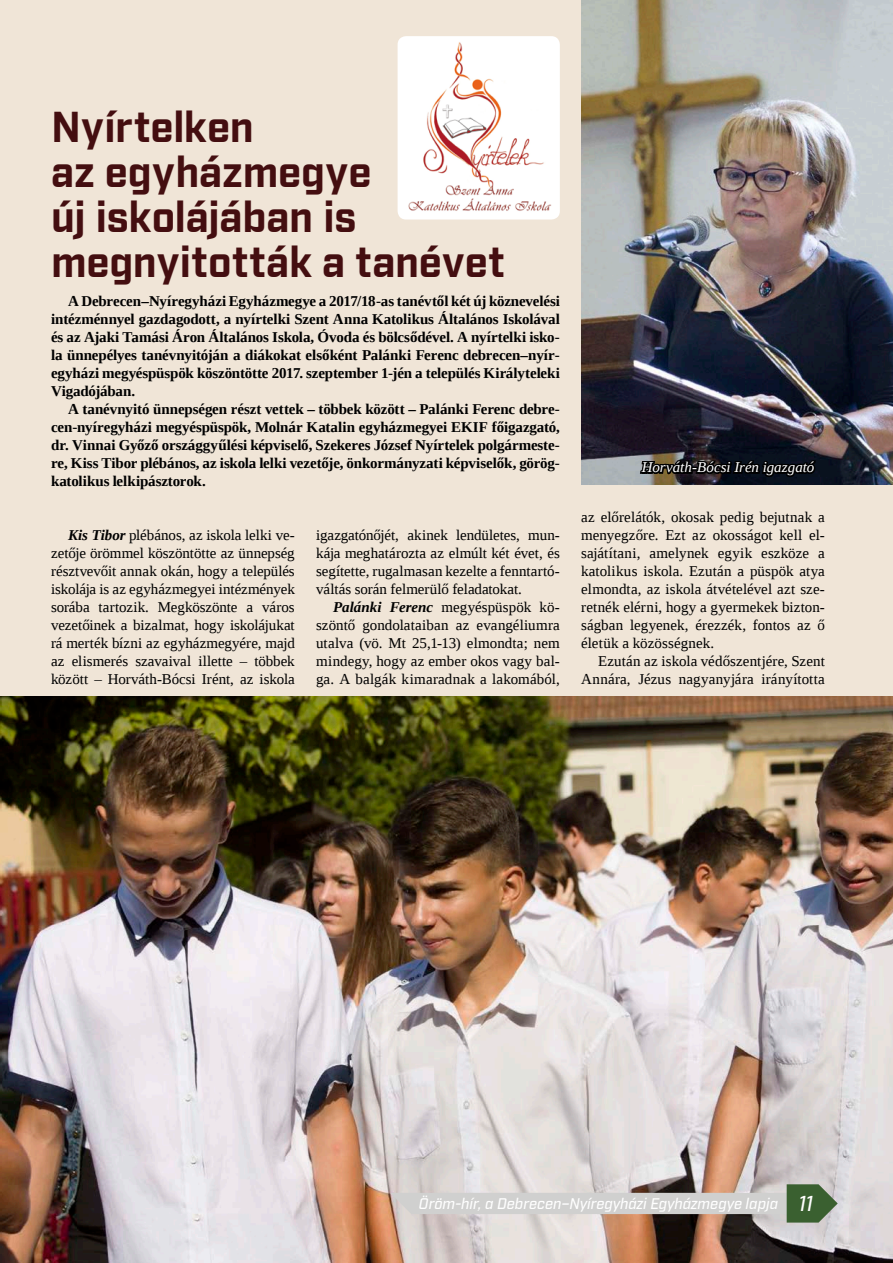
<style>
.page{position:relative;width:893px;height:1263px;background:#f0e5d7}
.page>*{position:absolute;margin:0;border:0;box-sizing:border-box;transform-origin:0 0}
.t1{font:700 42px/45px "Industry";letter-spacing:-.005em;color:#440e10}
.t2{font:15px/18px "Tinos";letter-spacing:.005em;color:#000;text-align:justify}
.t3{font:700 15px/18px "Tinos";letter-spacing:-.01em;color:#000;text-align:justify}
.t4{font:italic 500 15px "Industry";color:#fff}
.t5{font:italic 15px "Tinos";letter-spacing:-.005em;color:#fff}
.s1{font-weight:700;font-style:italic}
.s2{font-size:21px}
</style>
<div class="page">
<img style="left:581px;top:0;width:312px;height:485px">
<img style="left:0;top:696px;width:893px;height:567px">
<img style="left:398px;top:36px;width:162px;height:184px">
<svg style="left:639px;top:433px;width:179px;height:52px;background:#1d1c23"></svg>
<svg style="left:390px;top:1184px;width:448px;height:38px;background:#b9b6af"></svg>
<h1 class="t1" style="left:51px;top:107px;width:455px">Nyírtelken<br>az egyházmegye<br>új iskolájában is megnyitották a tanévet</h1>
<p class="t3" style="left:51px;top:291px;width:510px;text-indent:17px">A Debrecen–Nyíregyházi Egyházmegye a 2017/18-as tanévtől két új köznevelési intézménnyel gazdagodott, a nyírtelki Szent Anna Katolikus Általános Iskolával és az Ajaki Tamási Áron Általános Iskola, Óvoda és bölcsődével. A nyírtelki isko&shy;la ünnepélyes tanévnyitóján a diákokat elsőként Palánki Ferenc debrecen–nyír&shy;egyházi megyéspüspök köszöntötte 2017. szeptember 1-jén a település Királyteleki Vigadójában.</p>
<p class="t3" style="left:51px;top:399px;width:510px;text-indent:17px">A tanévnyitó ünnepségen részt vettek – többek között – Palánki Ferenc debre&shy;cen-nyíregyházi megyéspüspök, Molnár Katalin egyházmegyei EKIF főigazgató, dr. Vinnai Győző országgyűlési képviselő, Szekeres József Nyírtelek polgármeste&shy;re, Kiss Tibor plébános, az iskola lelki vezetője, önkormányzati képviselők, görög&shy;katolikus lelkipásztorok.</p>
<p class="t2" style="left:51px;top:526px;width:245px;text-indent:17px"><span class="s1">Kis Tibor</span> plébános, az iskola lelki ve&shy;zetője örömmel köszöntötte az ünnepség résztvevőit annak okán, hogy a település iskolája is az egyházmegyei intézmények sorába tartozik. Megköszönte a város vezetőinek a bizalmat, hogy iskolájukat rá merték bízni az egyházmegyére, majd az elismerés szavaival illette – többek között – Horváth-Bócsi Irént, az iskola</p>
<p class="t2" style="left:316px;top:526px;width:245px">igazgatónőjét, akinek lendületes, mun&shy;kája meghatározta az elmúlt két évet, és segítette, rugalmasan kezelte a fenntartó&shy;váltás során felmerülő feladatokat.</p>
<p class="t2" style="left:316px;top:598px;width:245px;text-indent:17px"><span class="s1">Palánki Ferenc</span> megyéspüspök kö&shy;szöntő gondolataiban az evangéliumra utalva (vö. Mt 25,1-13) elmondta; nem mindegy, hogy az ember okos vagy bal&shy;ga. A balgák kimaradnak a lakomából,</p>
<p class="t5" style="left:642px;top:458px;width:174px">Horváth-Bócsi Irén igazgató</p>
<p class="t2" style="left:581px;top:508px;width:245px">az előrelátók, okosak pedig bejutnak a menyegzőre. Ezt az okosságot kell el&shy;sajátítani, amelynek egyik eszköze a katolikus iskola. Ezután a püspök atya elmondta, az iskola átvételével azt sze&shy;retnék elérni, hogy a gyermekek bizton&shy;ságban legyenek, érezzék, fontos az ő életük a közösségnek.</p>
<p class="t2" style="left:581px;top:652px;width:245px;text-align:right">Ezután az iskola védőszentjére, Szent<br>Annára, Jézus nagyanyjára irányította</p>
<p class="t4" style="left:419px;top:1195px;width:396px">Öröm-hír, a Debrecen–Nyíregyházi Egyházmegye lapja <span class="s2">11</span></p>
</div>
